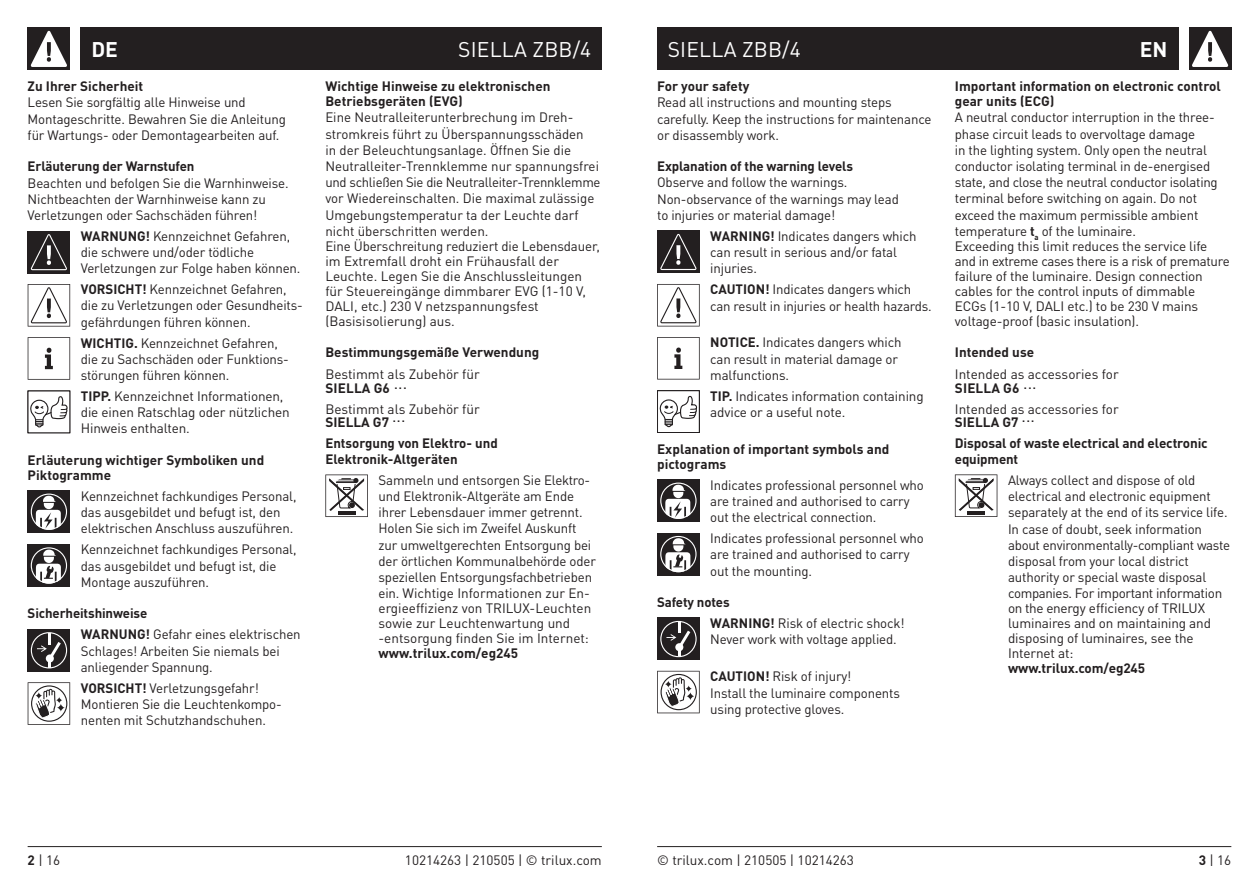
<style>
.page{position:relative;width:1259px;height:893px;background:#fff}
.page>*{position:absolute;margin:0;border:0;box-sizing:border-box;transform-origin:0 0}
.t1{font:21px "DIN Pro";letter-spacing:.01em;color:#fff}
.t2{font:700 21px "DIN Pro";color:#fff}
.t3{font:13.5px/16.2px "DIN Pro";letter-spacing:-.01em;color:#231f20}
.t4{font:700 13.5px/15px "DIN Pro";color:#231f20}
.s1{font-weight:700}
.s2{font-weight:400}
</style>
<div class="page">
<div style="left:81px;top:28px;width:521px;height:42px;background:#231f20"></div>
<div style="left:657px;top:28px;width:521px;height:42px;background:#231f20"></div>
<hr style="left:657px;top:846px;width:574px;height:1px;background:#231f20">
<hr style="left:28px;top:846px;width:574px;height:1px;background:#231f20">
<div style="left:1188px;top:28px;width:43px;height:42px;background:#231f20"></div>
<svg style="left:1192px;top:31px;width:36px;height:36px"></svg>
<div style="left:28px;top:28px;width:42px;height:42px;background:#231f20"></div>
<svg style="left:31px;top:31px;width:36px;height:36px"></svg>
<div style="left:28px;top:231px;width:42px;height:42px;background:#231f20"></div>
<svg style="left:31px;top:234px;width:36px;height:36px"></svg>
<svg style="left:28px;top:284px;width:42px;height:43px"></svg>
<svg style="left:28px;top:337px;width:42px;height:43px"></svg>
<svg style="left:28px;top:391px;width:42px;height:42px"></svg>
<div style="left:657px;top:231px;width:42px;height:42px;background:#231f20"></div>
<svg style="left:660px;top:234px;width:36px;height:36px"></svg>
<svg style="left:657px;top:284px;width:42px;height:42px"></svg>
<svg style="left:657px;top:337px;width:42px;height:43px"></svg>
<svg style="left:657px;top:390px;width:42px;height:43px"></svg>
<div style="left:28px;top:490px;width:42px;height:43px;background:#231f20"></div>
<svg style="left:31px;top:494px;width:36px;height:36px"></svg>
<div style="left:657px;top:479px;width:42px;height:43px;background:#231f20"></div>
<svg style="left:660px;top:483px;width:36px;height:36px"></svg>
<div style="left:28px;top:544px;width:42px;height:43px;background:#231f20"></div>
<svg style="left:31px;top:547px;width:36px;height:37px"></svg>
<div style="left:657px;top:533px;width:42px;height:42px;background:#231f20"></div>
<svg style="left:660px;top:536px;width:36px;height:36px"></svg>
<div style="left:28px;top:629px;width:42px;height:42px;background:#231f20"></div>
<svg style="left:31px;top:632px;width:36px;height:36px"></svg>
<div style="left:657px;top:618px;width:42px;height:42px;background:#231f20"></div>
<svg style="left:660px;top:621px;width:36px;height:36px"></svg>
<svg style="left:325px;top:474px;width:43px;height:43px"></svg>
<svg style="left:955px;top:474px;width:42px;height:43px"></svg>
<svg style="left:28px;top:682px;width:42px;height:43px"></svg>
<svg style="left:657px;top:671px;width:42px;height:42px"></svg>
<h1 class="t1" style="left:458px;top:33px;width:134px">SIELLA ZBB/4</h1>
<h1 class="t1" style="left:668px;top:33px;width:134px">SIELLA ZBB/4</h1>
<h1 class="t2" style="left:91px;top:33px;width:28px">DE</h1>
<h1 class="t2" style="left:1140px;top:33px;width:29px">EN</h1>
<p class="t4" style="left:657px;top:78px;width:94px">For your safety</p>
<p class="t3" style="left:657px;top:93px;width:276px">Read all instructions and mounting steps carefully. Keep the instructions for maintenance or disassembly work.</p>
<p class="t4" style="left:657px;top:158px;width:197px">Explanation of the warning levels</p>
<p class="t3" style="left:657px;top:174px;width:243px">Observe and follow the warnings.<br>Non-observance of the warnings may lead to injuries or material damage!</p>
<p class="t3" style="left:710px;top:227px;width:208px"><span class="s1">WARNING!</span> Indicates dangers which can result in serious and/or fatal injuries.</p>
<p class="t3" style="left:710px;top:281px;width:223px"><span class="s1">CAUTION!</span> Indicates dangers which can result in injuries or health hazards.</p>
<p class="t3" style="left:710px;top:334px;width:193px"><span class="s1">NOTICE.</span> Indicates dangers which can result in material damage or malfunctions.</p>
<p class="t3" style="left:710px;top:387px;width:215px"><span class="s1">TIP.</span> Indicates information containing advice or a useful note.</p>
<p class="t4" style="left:657px;top:441px;width:234px">Explanation of important symbols and pictograms</p>
<p class="t3" style="left:710px;top:476px;width:215px">Indicates professional personnel who are trained and authorised to carry out the electrical connection.</p>
<p class="t3" style="left:710px;top:529px;width:215px">Indicates professional personnel who are trained and authorised to carry out the mounting.</p>
<p class="t3" style="left:710px;top:591px;width:196px;line-height:20.9px;text-indent:-53px"><span class="s1">Safety notes<br>WARNING!</span> Risk of electric shock!</p>
<p class="t3" style="left:710px;top:630px;width:188px">Never work with voltage applied.</p>
<p class="t4" style="left:955px;top:78px;width:267px">Important information on electronic control gear units (ECG)</p>
<p class="t3" style="left:955px;top:109px;width:276px;line-height:15.6px">A neutral conductor interruption in the three&shy;phase circuit leads to overvoltage damage<br>in the lighting system. Only open the neutral conductor isolating terminal in de-energised state, and close the neutral conductor isolating terminal before switching on again. Do not exceed the maximum permissible ambient temperature <span class="s1">t</span><sub>a</sub> of the luminaire.<br>Exceeding this limit reduces the service life and in extreme cases there is a risk of premature failure of the luminaire. Design connection cables for the control inputs of dimmable ECGs (1-10 V, DALI etc.) to be 230 V mains voltage-proof (basic insulation).</p>
<p class="t4" style="left:955px;top:344px;width:81px">Intended use</p>
<p class="t4" style="left:325px;top:78px;width:227px">Wichtige Hinweise zu elektronischen<br>Betriebsgeräten (EVG)</p>
<p class="t3" style="left:325px;top:109px;width:277px;line-height:15.6px">Eine Neutralleiterunterbrechung im Dreh&shy;stromkreis führt zu Überspannungsschäden<br>in der Beleuchtungsanlage. Öffnen Sie die Neutralleiter-Trennklemme nur spannungsfrei und schließen Sie die Neutralleiter-Trennklemme vor Wiedereinschalten. Die maximal zulässige Umgebungstemperatur ta der Leuchte darf nicht überschritten werden.<br>Eine Überschreitung reduziert die Lebensdauer, im Extremfall droht ein Frühausfall der Leuchte. Legen Sie die Anschlussleitungen für Steuereingänge dimmbarer EVG (1-10 V, DALI, etc.) 230 V netzspannungsfest (Basisisolierung) aus.</p>
<p class="t4" style="left:325px;top:344px;width:215px">Bestimmungsgemäße Verwendung</p>
<p class="t4" style="left:28px;top:78px;width:117px">Zu Ihrer Sicherheit</p>
<p class="t3" style="left:28px;top:94px;width:260px">Lesen Sie sorgfältig alle Hinweise und<br>Montageschritte. Bewahren Sie die Anleitung für Wartungs- oder Demontagearbeiten auf.</p>
<p class="t4" style="left:28px;top:158px;width:168px">Erläuterung der Warnstufen</p>
<p class="t3" style="left:28px;top:174px;width:263px">Beachten und befolgen Sie die Warnhinweise.<br>Nichtbeachten der Warnhinweise kann zu<br>Verletzungen oder Sachschäden führen!</p>
<p class="t3" style="left:81px;top:227px;width:221px"><span class="s1">WARNUNG!</span> Kennzeichnet Gefahren, die schwere und/oder tödliche<br>Verletzungen zur Folge haben können.</p>
<p class="t3" style="left:81px;top:280px;width:224px"><span class="s1">VORSICHT!</span> Kennzeichnet Gefahren, die zu Verletzungen oder Gesundheits&shy;gefährdungen führen können.</p>
<p class="t3" style="left:81px;top:334px;width:210px"><span class="s1">WICHTIG.</span> Kennzeichnet Gefahren, die zu Sachschäden oder Funktions&shy;störungen führen können.</p>
<p class="t3" style="left:81px;top:387px;width:210px"><span class="s1">TIPP.</span> Kennzeichnet Informationen, die einen Ratschlag oder nützlichen<br>Hinweis enthalten.</p>
<p class="t4" style="left:28px;top:452px;width:238px">Erläuterung wichtiger Symboliken und<br>Piktogramme</p>
<p class="t3" style="left:81px;top:487px;width:217px">Kennzeichnet fachkundiges Personal, das ausgebildet und befugt ist, den elektrischen Anschluss auszuführen.</p>
<p class="t3" style="left:81px;top:540px;width:217px">Kennzeichnet fachkundiges Personal, das ausgebildet und befugt ist, die<br>Montage auszuführen.</p>
<p class="t4" style="left:81px;top:602px;width:221px;line-height:21px;text-indent:-53px">Sicherheitshinweise<br>WARNUNG! <span class="s2">Gefahr eines elektrischen</span></p>
<p class="t3" style="left:81px;top:642px;width:200px">Schlages! Arbeiten Sie niemals bei anliegender Spannung.</p>
<p class="t3" style="left:325px;top:366px;width:156px">Bestimmt als Zubehör für</p>
<p class="t3" style="left:325px;top:400px;width:156px">Bestimmt als Zubehör für</p>
<p class="t3" style="left:955px;top:366px;width:165px">Intended as accessories for</p>
<p class="t3" style="left:955px;top:400px;width:165px">Intended as accessories for</p>
<p class="t4" style="left:325px;top:380px;width:83px">SIELLA G6 <sup>...</sup></p>
<p class="t4" style="left:325px;top:413px;width:82px">SIELLA G7 <sup>...</sup></p>
<p class="t4" style="left:955px;top:380px;width:83px">SIELLA G6 <sup>...</sup></p>
<p class="t4" style="left:955px;top:414px;width:82px">SIELLA G7 <sup>...</sup></p>
<p class="t4" style="left:325px;top:434px;width:174px;line-height:16.2px">Entsorgung von Elektro- und<br>Elektronik-Altgeräten</p>
<p class="t3" style="left:378px;top:471px;width:219px">Sammeln und entsorgen Sie Elektro&shy;und Elektronik-Altgeräte am Ende ihrer Lebensdauer immer getrennt.<br>Holen Sie sich im Zweifel Auskunft zur umweltgerechten Entsorgung bei der örtlichen Kommunalbehörde oder speziellen Entsorgungsfachbetrieben ein. Wichtige Informationen zur En&shy;ergieeffizienz von TRILUX-Leuchten sowie zur Leuchtenwartung und -entsorgung finden Sie im Internet:</p>
<p class="t4" style="left:378px;top:645px;width:141px">www.trilux.com/eg245</p>
<p class="t4" style="left:955px;top:434px;width:254px;line-height:16.2px">Disposal of waste electrical and electronic equipment</p>
<p class="t3" style="left:1008px;top:471px;width:224px;line-height:15.8px">Always collect and dispose of old electrical and electronic equipment separately at the end of its service life.<br>In case of doubt, seek information about environmentally-compliant waste disposal from your local district authority or special waste disposal companies. For important information on the energy efficiency of TRILUX luminaires and on maintaining and disposing of luminaires, see the Internet at:</p>
<p class="t4" style="left:1008px;top:660px;width:139px">www.trilux.com/eg245</p>
<p class="t3" style="left:81px;top:679px;width:202px"><span class="s1">VORSICHT!</span> Verletzungsgefahr!<br>Montieren Sie die Leuchtenkompo&shy;nenten mit Schutzhandschuhen.</p>
<p class="t3" style="left:710px;top:667px;width:191px"><span class="s1">CAUTION!</span> Risk of injury!<br>Install the luminaire components using protective gloves.</p>
<p class="t3" style="left:28px;top:851px;width:34px"><span class="s1">2</span> | 16</p>
<p class="t3" style="left:405px;top:851px;width:198px">10214263 | 210505 | © trilux.com</p>
<p class="t3" style="left:657px;top:851px;width:198px">© trilux.com | 210505 | 10214263</p>
<p class="t3" style="left:1198px;top:851px;width:34px"><span class="s1">3</span> | 16</p>
</div>
